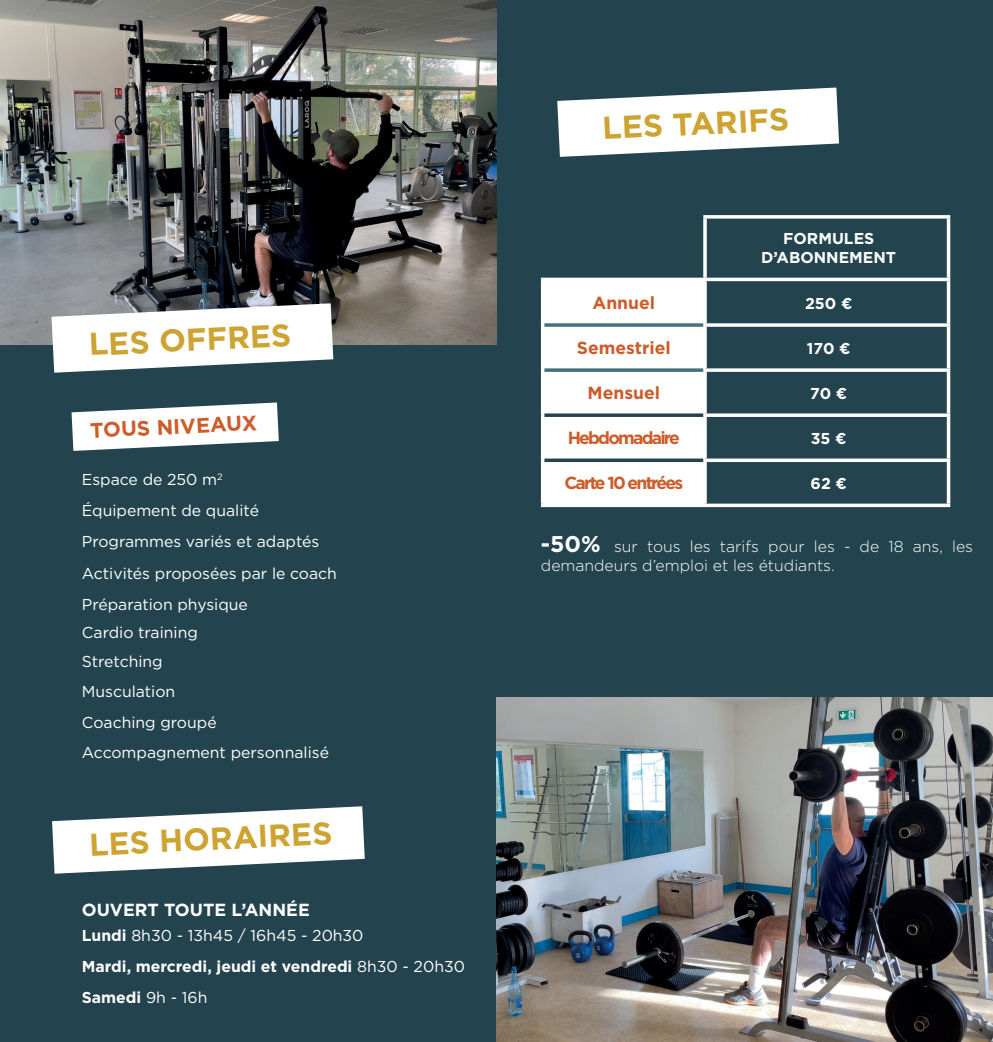
<style>
.page{position:relative;width:993px;height:1042px;background:#fff}
.page>*{position:absolute;margin:0;border:0;box-sizing:border-box;transform-origin:0 0}
.t1{font:700 31.5px "Gotham";color:#cda432}
.t2{font:700 21px "Gotham";color:#cd5c2a}
.t3{font:700 17.5px "Gotham";letter-spacing:-.1em;color:#cd5c2a}
.t4{font:700 17.5px "Gotham";color:#fff}
.t5{font:700 17.5px "Gotham";color:#cd5c2a}
.t6{font:15.75px/29.9px "Gotham";color:#fff}
.t7{font:700 15.75px/31.2px "Gotham";color:#fff;text-align:center}
.t8{font:300 15.75px/18.9px "Gotham";color:#fff}
.t9{font:9.1px "Gotham";color:#fff}
.s1{font-weight:700;font-size:22.75px}
.s2{font-weight:400}
</style>
<div class="page">
<div style="left:0;top:0;width:992px;height:1042px;background:#23444f"></div>
<img style="left:0;top:0;width:496px;height:345px">
<svg style="left:51px;top:303px;width:282px;height:70px;background:#d9dcde"></svg>
<div style="left:544px;top:281px;width:159px;height:222px;background:#fff"></div>
<svg style="left:703px;top:215px;width:246px;height:4px"></svg>
<hr style="left:703px;top:219px;width:3px;height:59px;background:#fff">
<hr style="left:946px;top:219px;width:3px;height:59px;background:#fff">
<hr style="left:540px;top:278px;width:164px;height:3px;background:#fff">
<svg style="left:540px;top:281px;width:4px;height:44px"></svg>
<hr style="left:704px;top:278px;width:245px;height:3px;background:#fff">
<hr style="left:703px;top:281px;width:3px;height:42px;background:#fff">
<hr style="left:946px;top:281px;width:3px;height:42px;background:#fff">
<svg style="left:540px;top:325px;width:4px;height:45px"></svg>
<svg style="left:703px;top:323px;width:246px;height:4px"></svg>
<hr style="left:703px;top:327px;width:3px;height:41px;background:#fff">
<hr style="left:946px;top:327px;width:3px;height:41px;background:#fff">
<svg style="left:540px;top:370px;width:4px;height:45px"></svg>
<svg style="left:703px;top:368px;width:246px;height:4px"></svg>
<hr style="left:703px;top:372px;width:3px;height:41px;background:#fff">
<hr style="left:946px;top:372px;width:3px;height:41px;background:#fff">
<svg style="left:540px;top:415px;width:4px;height:45px"></svg>
<svg style="left:703px;top:413px;width:246px;height:4px"></svg>
<hr style="left:703px;top:417px;width:3px;height:41px;background:#fff">
<hr style="left:946px;top:417px;width:3px;height:41px;background:#fff">
<svg style="left:540px;top:460px;width:4px;height:43px"></svg>
<svg style="left:703px;top:458px;width:246px;height:4px"></svg>
<hr style="left:703px;top:462px;width:3px;height:41px;background:#fff">
<hr style="left:946px;top:462px;width:3px;height:41px;background:#fff">
<hr style="left:540px;top:503px;width:164px;height:4px;background:#fff">
<svg style="left:704px;top:503px;width:245px;height:4px"></svg>
<svg style="left:544px;top:323px;width:159px;height:4px"></svg>
<svg style="left:544px;top:368px;width:159px;height:4px"></svg>
<svg style="left:544px;top:413px;width:159px;height:4px"></svg>
<svg style="left:544px;top:458px;width:159px;height:4px"></svg>
<svg style="left:71px;top:402px;width:208px;height:49px"></svg>
<svg style="left:52px;top:806px;width:312px;height:67px"></svg>
<img style="left:496px;top:697px;width:496px;height:345px">
<svg style="left:557px;top:88px;width:281px;height:69px"></svg>
<h1 class="t1" style="left:601px;top:108px;width:188px;rotate:-3deg">LES TARIFS</h1>
<h1 class="t1" style="left:88px;top:324px;width:204px;rotate:-3deg">LES OFFRES</h1>
<h2 class="t2" style="left:89px;top:417px;width:169px;rotate:-3deg">TOUS NIVEAUX</h2>
<p class="t7" style="left:761px;top:229px;width:136px;line-height:18.9px">FORMULES<br>D’ABONNEMENT</p>
<p class="t3" style="left:592px;top:291px;width:64px">Annuel</p>
<p class="t7" style="left:804px;top:288px;width:49px">250 €</p>
<p class="t5" style="left:576px;top:336px;width:95px">Semestriel</p>
<p class="t7" style="left:806px;top:333px;width:45px">170 €</p>
<p class="t5" style="left:587px;top:381px;width:74px">Mensuel</p>
<p class="t7" style="left:810px;top:378px;width:38px">70 €</p>
<p class="t3" style="left:567px;top:426px;width:114px">Hebdomadaire</p>
<p class="t7" style="left:810px;top:423px;width:37px">35 €</p>
<p class="t9" style="left:217px;top:471px;width:7px">2</p>
<p class="t6" style="left:82px;top:495px;width:256px;line-height:31.2px">Équipement de qualité<br>Programmes variés et adaptés<br>Activités proposées par le coach<br>Préparation physique</p>
<p class="t6" style="left:82px;top:617px;width:248px">Cardio training<br>Stretching<br>Musculation<br>Coaching groupé<br>Accompagnement personnalisé</p>
<p class="t6" style="left:82px;top:464px;width:137px">Espace de 250 m</p>
<p class="t3" style="left:564px;top:471px;width:120px">Carte 10 entrées</p>
<p class="t7" style="left:810px;top:468px;width:38px">62 €</p>
<p class="t8" style="left:540px;top:536px;width:433px"><span class="s1">-50%</span> sur tous les tarifs pour les - de 18 ans, les demandeurs d’emploi et les étudiants.</p>
<h1 class="t1" style="left:88px;top:824px;width:245px;rotate:-3deg">LES HORAIRES</h1>
<p class="t4" style="left:82px;top:898px;width:229px">OUVERT TOUTE L’ANNÉE</p>
<p class="t7" style="left:82px;top:920px;width:384px;text-align:left">Lundi <span class="s2">8h30 - 13h45 / 16h45 - 20h30<br></span>Mardi, mercredi, jeudi et vendredi <span class="s2">8h30 - 20h30<br></span>Samedi <span class="s2">9h - 16h</span></p>
</div>
